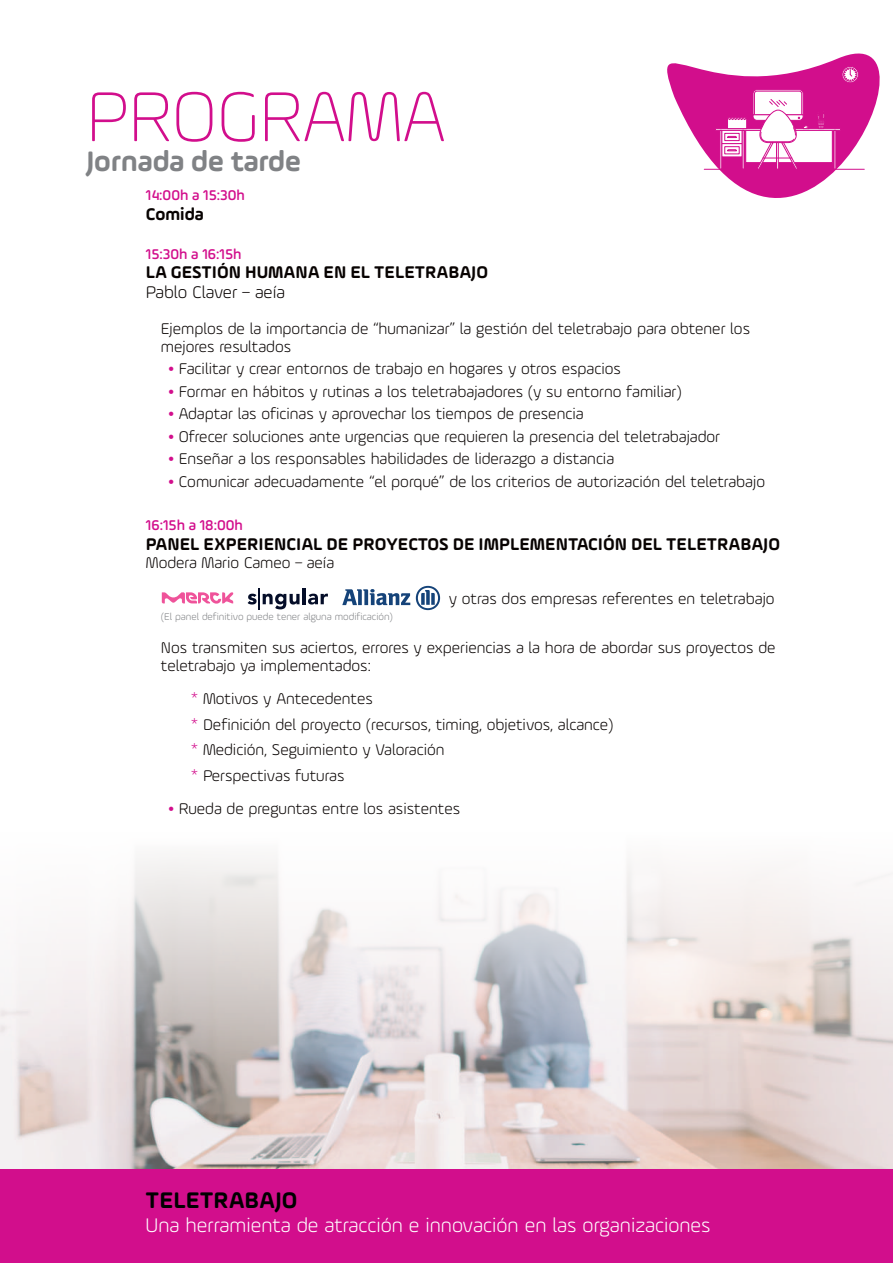
<style>
.page{position:relative;width:893px;height:1263px;background:#fff}
.page>*{position:absolute;margin:0;border:0;box-sizing:border-box;transform-origin:0 0}
.t1{font:200 75px "Ample Soft";color:#d20e8c}
.t2{font:700 30px "Ample Soft";color:#808285}
.t3{font:700 24px "Ample Soft";color:#000}
.t4{font:300 21px "Ample Soft";color:#fff}
.t5{font:700 18px "Ample Soft";color:#080302}
.t6{font:300 18px "Ample Soft";color:#080302}
.t7{font:300 16.5px/25.5px "Ample Soft";color:#080302}
.t8{font:500 15px "Ample Soft";color:#d20e8c}
.t9{font:300 10.5px "Ample Soft";color:#808285}
.s1{font-weight:700;color:#d20e8c}
.s2{color:#d20e8c}
</style>
<div class="page">
<img style="left:0;top:1067px;width:893px;height:102px">
<svg style="left:0;top:857px;width:893px;height:210px"></svg>
<div style="left:0;top:1169px;width:893px;height:94px;background:#d20e8c"></div>
<svg style="left:667px;top:53px;width:213px;height:145px"></svg>
<div style="left:842px;top:66px;width:16px;height:17px;background:#d31890;border-radius:50%"></div>
<div style="left:842px;top:66px;width:17px;height:17px;border:1px solid #d20e8c;border-radius:50%"></div>
<div style="left:843px;top:68px;width:14px;height:13px;border:1px solid #d20e8c;border-radius:50%"></div>
<svg style="left:844px;top:68px;width:13px;height:13px"></svg>
<svg style="left:715px;top:89px;width:126px;height:80px"></svg>
<hr style="left:704px;top:169px;width:160px;height:1px;background:#d20e8c">
<svg style="left:162px;top:592px;width:71px;height:12px"></svg>
<svg style="left:342px;top:586px;width:98px;height:24px"></svg>
<svg style="left:248px;top:588px;width:52px;height:22px"></svg>
<hr style="left:302px;top:588px;width:4px;height:16px;background:#040d28">
<svg style="left:308px;top:594px;width:20px;height:10px"></svg>
<h1 class="t1" style="left:86px;top:73px;width:361px">PROGRAMA</h1>
<h2 class="t2" style="left:86px;top:143px;width:217px">Jornada de tarde</h2>
<p class="t8" style="left:146px;top:186px;width:100px">14:00h a 15:30h</p>
<p class="t5" style="left:146px;top:203px;width:59px">Comida</p>
<p class="t8" style="left:146px;top:245px;width:97px">15:30h a 16:15h</p>
<p class="t5" style="left:146px;top:261px;width:344px">LA GESTIÓN HUMANA EN EL TELETRABAJO</p>
<p class="t6" style="left:146px;top:281px;width:141px">Pablo Claver – aeía</p>
<p class="t7" style="left:161px;top:319px;width:591px;line-height:18px">Ejemplos de la importancia de “humanizar” la gestión del teletrabajo para obtener los mejores resultados</p>
<p class="t7" style="left:168px;top:356px;width:454px"><span class="s1">•</span> Facilitar y crear entornos de trabajo en hogares y otros espacios</p>
<p class="t7" style="left:168px;top:378px;width:515px"><span class="s1">•</span> Formar en hábitos y rutinas a los teletrabajadores (y su entorno familiar)</p>
<p class="t7" style="left:168px;top:401px;width:417px"><span class="s1">•</span> Adaptar las oficinas y aprovechar los tiempos de presencia</p>
<p class="t7" style="left:168px;top:423px;width:553px"><span class="s1">•</span> Ofrecer soluciones ante urgencias que requieren la presencia del teletrabajador</p>
<p class="t7" style="left:168px;top:446px;width:447px"><span class="s1">•</span> Enseñar a los responsables habilidades de liderazgo a distancia</p>
<p class="t7" style="left:168px;top:468px;width:598px"><span class="s1">•</span> Comunicar adecuadamente “el porqué” de los criterios de autorización del teletrabajo</p>
<p class="t8" style="left:146px;top:516px;width:98px">16:15h a 18:00h</p>
<p class="t5" style="left:146px;top:533px;width:636px">PANEL EXPERIENCIAL DE PROYECTOS DE IMPLEMENTACIÓN DEL TELETRABAJO</p>
<p class="t7" style="left:146px;top:549px;width:190px">Modera Mario Cameo – aeía</p>
<p class="t7" style="left:449px;top:585px;width:327px">y otras dos empresas referentes en teletrabajo</p>
<p class="t9" style="left:161px;top:611px;width:234px">(El panel definitivo puede tener alguna modificación)</p>
<p class="t7" style="left:161px;top:639px;width:616px;line-height:18px">Nos transmiten sus aciertos, errores y experiencias a la hora de abordar sus proyectos de teletrabajo ya implementados:</p>
<p class="t7" style="left:191px;top:686px;width:424px"><span class="s2">*</span> Motivos y Antecedentes<br><span class="s2">*</span> Definición del proyecto (recursos, timing, objetivos, alcance) <span class="s2">*</span> Medición, Seguimiento y Valoración<br><span class="s2">*</span> Perspectivas futuras</p>
<p class="t7" style="left:168px;top:795px;width:293px"><span class="s1">•</span> Rueda de preguntas entre los asistentes</p>
<h3 class="t3" style="left:146px;top:1185px;width:153px">TELETRABAJO</h3>
<p class="t4" style="left:146px;top:1213px;width:567px">Una herramienta de atracción e innovación en las organizaciones</p>
</div>
